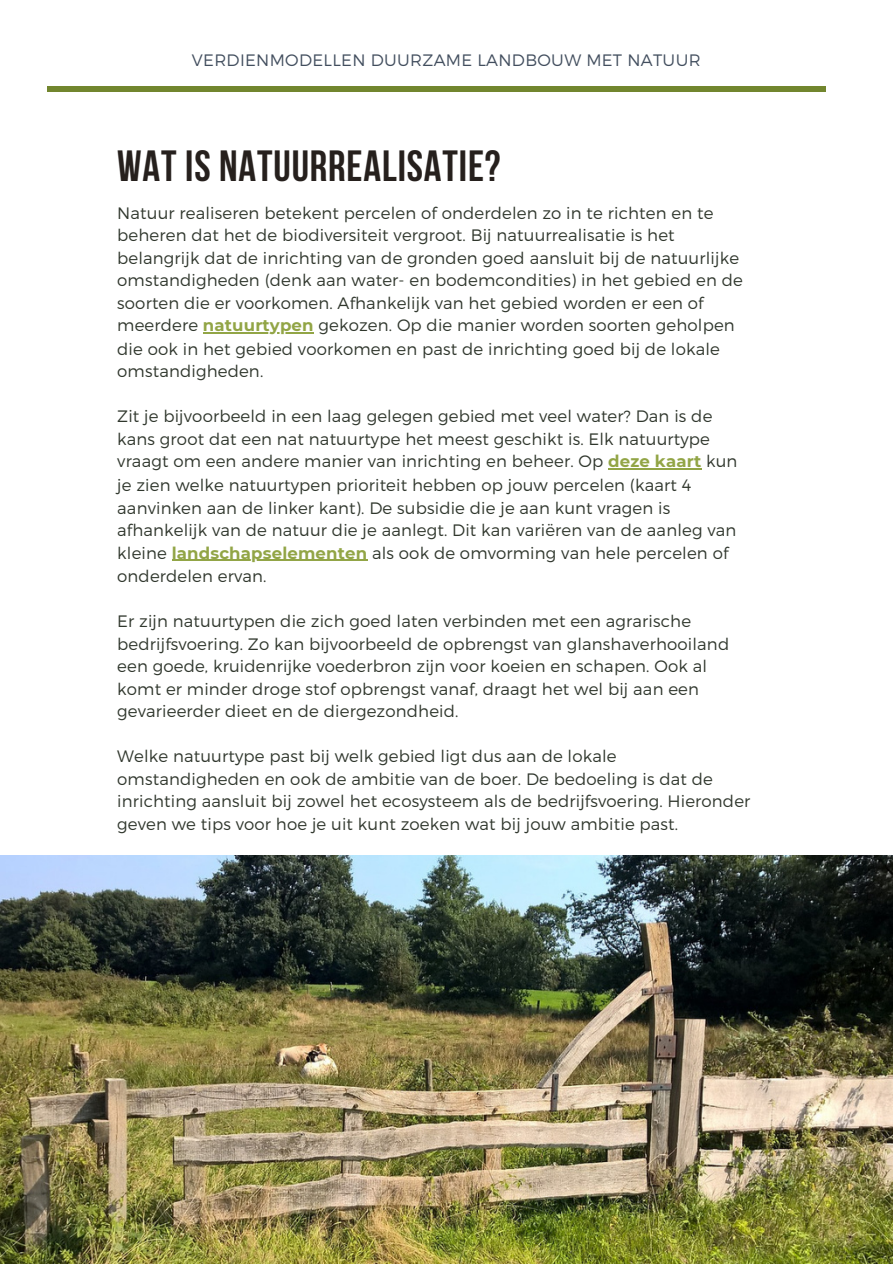
<style>
.page{position:relative;width:893px;height:1264px;background:#fff}
.page>*{position:absolute;margin:0;border:0;box-sizing:border-box;transform-origin:0 0}
.t1{font:700 43.5px "Bebas Neue";letter-spacing:.02em;color:#26201d}
.t2{font:300 16.5px/22.6px "Montserrat";letter-spacing:.01em;color:#30372d}
.t3{font:300 16.5px "Montserrat";letter-spacing:.02em;color:#424e5e}
.s1{font-weight:700;color:#92a546}
</style>
<div class="page">
<div style="left:47px;top:87px;width:778px;height:5px;background:#72862e"></div>
<img style="left:0;top:855px;width:892px;height:408px">
<hr style="left:203px;top:332px;width:111px;height:1px;background:#92a546">
<hr style="left:608px;top:468px;width:93px;height:1px;background:#92a546">
<hr style="left:172px;top:559px;width:195px;height:2px;background:#92a546">
<p class="t3" style="left:192px;top:49px;width:510px">VERDIENMODELLEN DUURZAME LANDBOUW MET NATUUR</p>
<p class="t1" style="left:117px;top:148px;width:385px">WAT IS NATUURREALISATIE?</p>
<p class="t2" style="left:117px;top:200px;width:627px">Natuur realiseren betekent percelen of onderdelen zo in te richten en te beheren dat het de biodiversiteit vergroot. Bij natuurrealisatie is het belangrijk dat de inrichting van de gronden goed aansluit bij de natuurlijke omstandigheden (denk aan water- en bodemcondities) in het gebied en de soorten die er voorkomen. Afhankelijk van het gebied worden er een of meerdere <span class="s1">natuurtypen</span> gekozen. Op die manier worden soorten geholpen die ook in het gebied voorkomen en past de inrichting goed bij de lokale omstandigheden.</p>
<p class="t2" style="left:117px;top:404px;width:621px">Zit je bijvoorbeeld in een laag gelegen gebied met veel water? Dan is de kans groot dat een nat natuurtype het meest geschikt is. Elk natuurtype vraagt om een andere manier van inrichting en beheer. Op <span class="s1">deze kaart</span> kun je zien welke natuurtypen prioriteit hebben op jouw percelen (kaart 4 aanvinken aan de linker kant). De subsidie die je aan kunt vragen is afhankelijk van de natuur die je aanlegt. Dit kan variëren van de aanleg van kleine <span class="s1">landschapselementen</span> als ook de omvorming van hele percelen of onderdelen ervan.</p>
<p class="t2" style="left:117px;top:609px;width:613px">Er zijn natuurtypen die zich goed laten verbinden met een agrarische bedrijfsvoering. Zo kan bijvoorbeeld de opbrengst van glanshaverhooiland een goede, kruidenrijke voederbron zijn voor koeien en schapen. Ook al komt er minder droge stof opbrengst vanaf, draagt het wel bij aan een gevarieerder dieet en de diergezondheid.</p>
<p class="t2" style="left:117px;top:744px;width:634px">Welke natuurtype past bij welk gebied ligt dus aan de lokale omstandigheden en ook de ambitie van de boer. De bedoeling is dat de inrichting aansluit bij zowel het ecosysteem als de bedrijfsvoering. Hieronder geven we tips voor hoe je uit kunt zoeken wat bij jouw ambitie past.</p>
</div>
